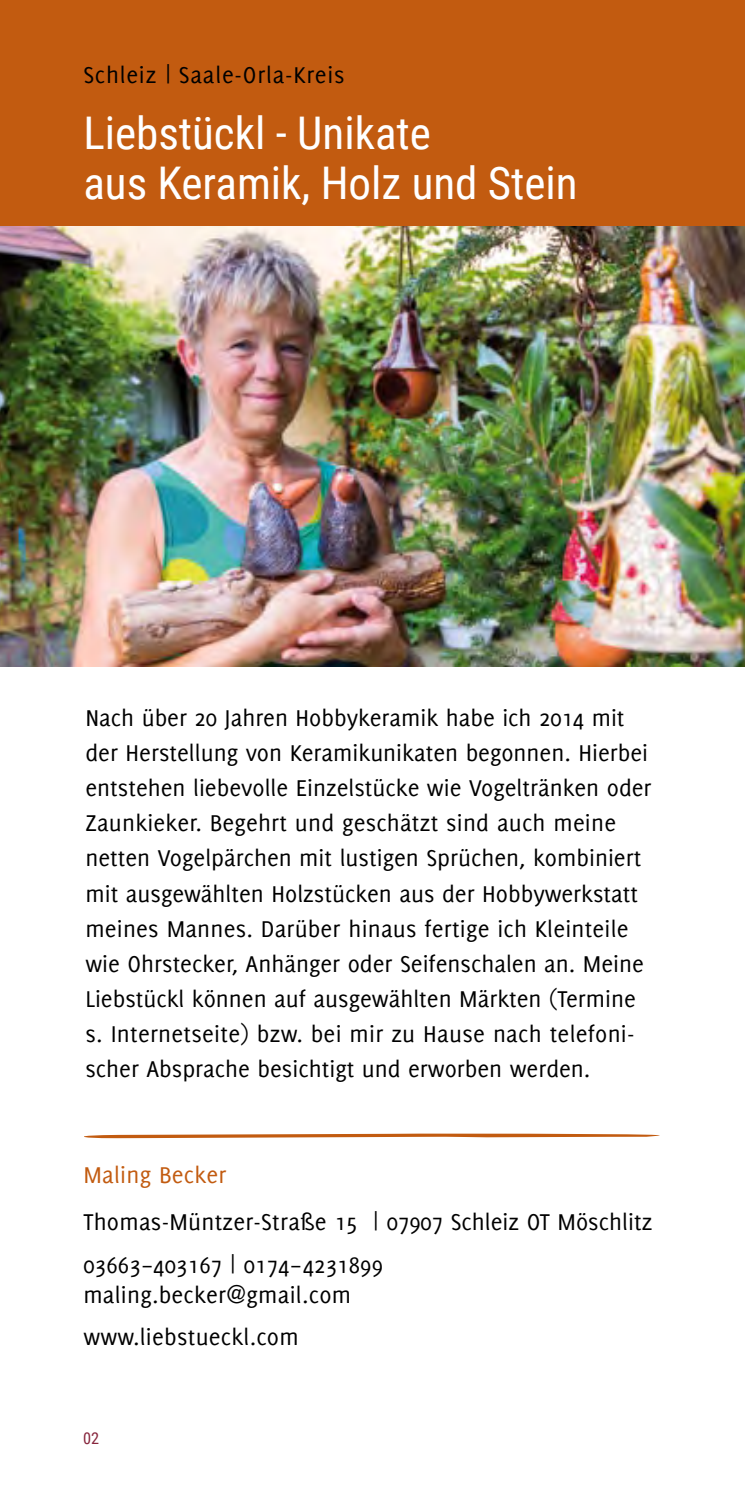
<style>
.page{position:relative;width:745px;height:1489px;background:#fff}
.page>*{position:absolute;margin:0;border:0;box-sizing:border-box;transform-origin:0 0}
.t1{font:45px/50px "Roboto Condensed";color:#fff}
.t2{font:25px/35px "Delicious";color:#000}
.t3{font:25px "Delicious";letter-spacing:.03em;color:#000}
.t4{font:25px "Delicious";letter-spacing:.01em;color:#c25b10}
.t5{font:16.25px "Roboto Condensed";color:#87263d}
</style>
<div class="page">
<div style="left:0;top:0;width:744px;height:227px;background:#c25b10"></div>
<svg style="left:84px;top:1133px;width:575px;height:5px"></svg>
<img style="left:0;top:227px;width:744px;height:439px">
<p class="t3" style="left:83px;top:61px;width:263px">Schleiz | Saale-Orla-Kreis</p>
<h1 class="t1" style="left:83px;top:106px;width:495px">Liebstückl - Unikate<br>aus Keramik, Holz und Stein</h1>
<p class="t2" style="left:85px;top:700px;width:567px">Nach über 20 Jahren Hobbykeramik habe ich 2014 mit der Herstellung von Keramikunikaten begonnen. Hierbei entstehen liebevolle Einzelstücke wie Vogeltränken oder Zaunkieker. Begehrt und geschätzt sind auch meine netten Vogelpärchen mit lustigen Sprüchen, kombiniert mit ausgewählten Holzstücken aus der Hobbywerkstatt meines Mannes. Darüber hinaus fertige ich Kleinteile wie Ohrstecker, Anhänger oder Seifenschalen an. Meine Liebstückl können auf ausgewählten Märkten (Termine s. Internetseite) bzw. bei mir zu Hause nach telefoni&shy;scher Absprache besichtigt und erworben werden.</p>
<p class="t4" style="left:83px;top:1160px;width:145px">Maling Becker</p>
<p class="t2" style="left:83px;top:1200px;width:570px;line-height:42.5px">Thomas-Müntzer-Straße 15 | 07907 Schleiz OT Möschlitz<br>03663–403167 | 0174–4231899</p>
<p class="t2" style="left:83px;top:1273px;width:269px;line-height:42.5px">maling.becker@gmail.com www.liebstueckl.com</p>
<p class="t5" style="left:83px;top:1427px;width:18px">02</p>
</div>
